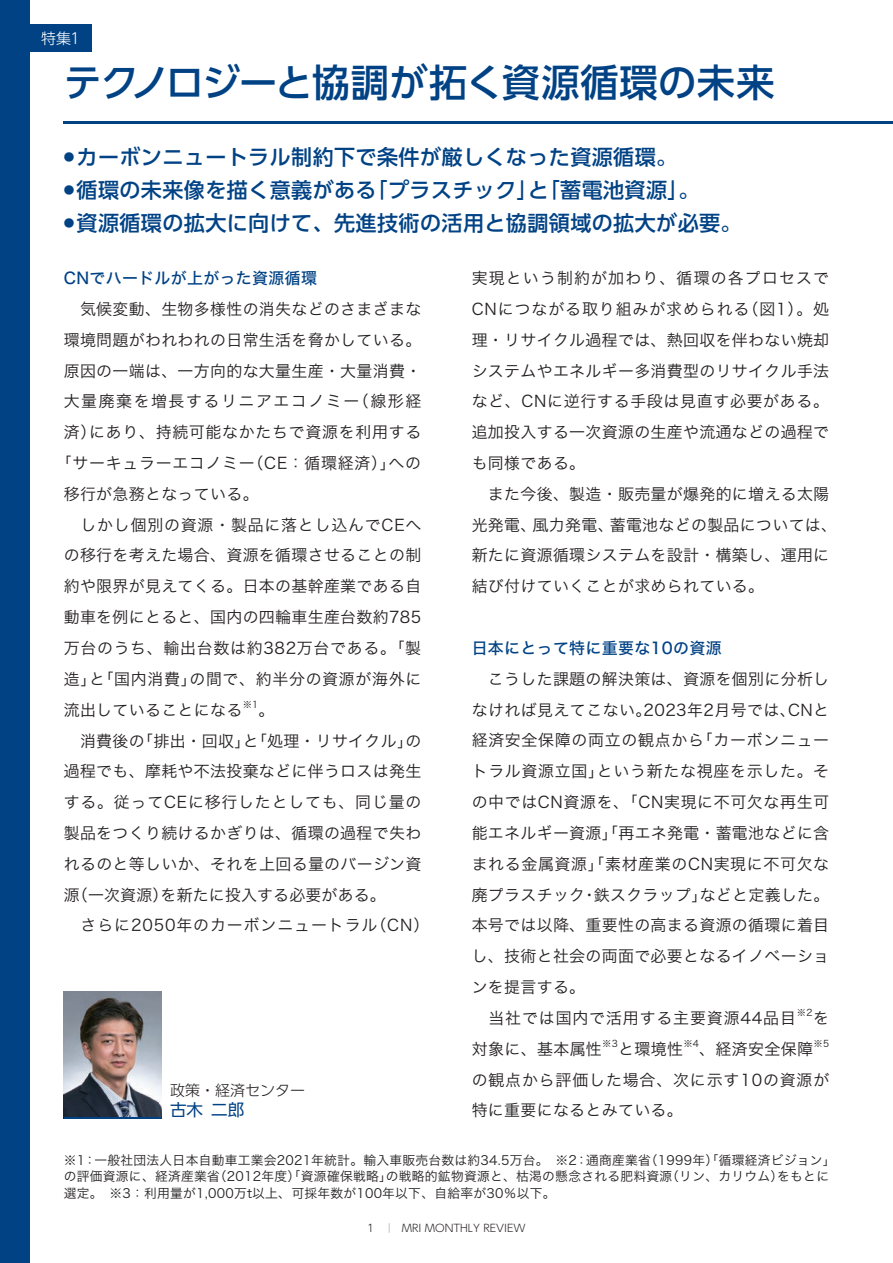
<style>
.page{position:relative;width:893px;height:1263px;background:#fff}
.page>*{position:absolute;margin:0;border:0;box-sizing:border-box;transform-origin:0 0}
.t1{font:500 38.25px "UD Shin Go Pro";letter-spacing:-.01em;color:#014285}
.t2{font:500 21px "UD Shin Go Pro";letter-spacing:.02em;color:#014285}
.t3{font:16.5px "UD Shin Go Pro";color:#014285}
.t4{font:15.9px/30.8px "Hira Kaku Std W3";letter-spacing:.02em;color:#231f20}
.t5{font:15.9px "Hira Kaku Std W3";letter-spacing:.045em;color:#231f20}
.t6{font:15.9px/30.8px "Hira Kaku Std W3";letter-spacing:.055em;color:#231f20}
.t7{font:15.9px "Hira Kaku Std W5";letter-spacing:.02em;color:#014285}
.t8{font:15.9px "Hira Kaku Std W3";letter-spacing:.04em;color:#231f20}
.t9{font:15.9px "Hira Kaku Std W3";letter-spacing:.05em;color:#231f20}
.t10{font:15.9px "Hira Kaku Std W3";letter-spacing:.095em;color:#231f20}
.t11{font:300 15px "UD Shin Go Pro";color:#231f20}
.t12{font:300 15px "UD Shin Go Pro";color:#fff}
.t13{font:12.75px/16.5px "Hira Kaku Std W3";letter-spacing:.02em;color:#231f20}
.t14{font:300 10.5px "UD Shin Go Pro";color:#231f20}
.t15{font:9.3px "Hira Kaku Std W3";color:#231f20}
.s1{font-family:"Axis Std";font-weight:200}
</style>
<div class="page">
<div style="left:0;top:0;width:30px;height:1263px;background:#014285"></div>
<hr style="left:64px;top:121px;width:829px;height:2px;background:#014285">
<div style="left:0;top:24px;width:91px;height:28px;background:#014285"></div>
<img style="left:64px;top:992px;width:98px;height:125px">
<hr style="left:64px;top:1117px;width:98px;height:1px;background:#014285">
<p class="t12" style="left:41px;top:26px;width:41px">特集1</p>
<h1 class="t1" style="left:64px;top:52px;width:712px">テクノロジーと協調が拓く資源循環の未来</h1>
<h2 class="t2" style="left:64px;top:140px;width:615px"><sup>●</sup> カーボンニュートラル制約下で条件が厳しくなった資源循環。</h2>
<h2 class="t2" style="left:64px;top:173px;width:637px"><sup>●</sup> 循環の未来像を描く意義がある「プラスチック」と「蓄電池資源」。</h2>
<h2 class="t2" style="left:64px;top:206px;width:679px"><sup>●</sup> 資源循環の拡大に向けて、先進技術の活用と協調領域の拡大が必要。</h2>
<p class="t7" style="left:64px;top:266px;width:255px">CNでハードルが上がった資源循環</p>
<p class="t4" style="left:64px;top:293px;width:359px">　気候変動、生物多様性の消失などのさまざまな</p>
<p class="t4" style="left:64px;top:324px;width:359px">環境問題がわれわれの日常生活を脅かしている。</p>
<p class="t4" style="left:64px;top:355px;width:359px">原因の一端は、一方向的な大量生産・大量消費・</p>
<p class="t10" style="left:64px;top:389px;width:359px">大量廃棄を増長するリニアエコノミー（線形経</p>
<p class="t5" style="left:64px;top:420px;width:359px">済）にあり、持続可能なかたちで資源を利用する</p>
<p class="t5" style="left:56px;top:451px;width:367px">「サーキュラーエコノミー（CE：循環経済）」への</p>
<p class="t4" style="left:64px;top:478px;width:196px">移行が急務となっている。</p>
<p class="t9" style="left:64px;top:513px;width:359px">　しかし個別の資源・製品に落とし込んでCEへ</p>
<p class="t4" style="left:64px;top:540px;width:359px">の移行を考えた場合、資源を循環させることの制</p>
<p class="t4" style="left:64px;top:571px;width:359px">約や限界が見えてくる。日本の基幹産業である自</p>
<p class="t4" style="left:64px;top:602px;width:359px">動車を例にとると、国内の四輪車生産台数約785</p>
<p class="t5" style="left:64px;top:636px;width:359px">万台のうち、輸出台数は約382万台である。「製</p>
<p class="t8" style="left:64px;top:667px;width:359px">造」と「国内消費」の間で、約半分の資源が海外に</p>
<p class="t4" style="left:64px;top:694px;width:180px">流出していることになる</p>
<p class="t15" style="left:243px;top:697px;width:17px">※1</p>
<p class="t4" style="left:64px;top:694px;width:367px;text-indent:195px">。<br>　消費後の「排出・回収」と「処理・リサイクル」の過程でも、摩耗や不法投棄などに伴うロスは発生する。従ってCEに移行したとしても、同じ量の製品をつくり続けるかぎりは、循環の過程で失われるのと等しいか、それを上回る量のバージン資源（一次資源）を新たに投入する必要がある。<br>　さらに2050年のカーボンニュートラル（CN）</p>
<p class="t11" style="left:170px;top:1078px;width:136px">政策・経済センター</p>
<p class="t3" style="left:170px;top:1097px;width:76px">古木二郎</p>
<p class="t4" style="left:472px;top:262px;width:367px">実現という制約が加わり、循環の各プロセスで<br>CNにつながる取り組みが求められる（図1）。処理・リサイクル過程では、熱回収を伴わない焼却システムやエネルギー多消費型のリサイクル手法など、CNに逆行する手段は見直す必要がある。追加投入する一次資源の生産や流通などの過程でも同様である。<br>　また今後、製造・販売量が爆発的に増える太陽光発電、風力発電、蓄電池などの製品については、新たに資源循環システムを設計・構築し、運用に結び付けていくことが求められている。</p>
<p class="t7" style="left:472px;top:636px;width:252px">日本にとって特に重要な10の資源</p>
<p class="t4" style="left:472px;top:663px;width:359px">　こうした課題の解決策は、資源を個別に分析しなければ見えてこない。2023年2月号では、CNと経済安全保障の両立の観点から「カーボンニュートラル資源立国」という新たな視座を示した。その中ではCN資源を、「CN実現に不可欠な再生可能エネルギー資源」「再エネ発電・蓄電池などに含まれる金属資源」「素材産業のCN実現に不可欠な廃プラスチック・鉄スクラップ」などと定義した。本号では以降、重要性の高まる資源の循環に着目し、技術と社会の両面で必要となるイノベーションを提言する。<br>　当社では国内で活用する主要資源44品目</p>
<p class="t15" style="left:797px;top:1006px;width:17px">※2</p>
<p class="t4" style="left:813px;top:1002px;width:17px">を</p>
<p class="t4" style="left:472px;top:1033px;width:132px">対象に、基本属性</p>
<p class="t15" style="left:602px;top:1036px;width:17px">※3</p>
<p class="t4" style="left:618px;top:1033px;width:66px">と環境性</p>
<p class="t15" style="left:683px;top:1036px;width:17px">※4</p>
<p class="t4" style="left:699px;top:1033px;width:115px">、経済安全保障</p>
<p class="t15" style="left:814px;top:1036px;width:17px">※5</p>
<p class="t6" style="left:472px;top:1064px;width:359px">の観点から評価した場合、次に示す10の資源が特に重要になるとみている。</p>
<p class="t13" style="left:64px;top:1151px;width:773px">※1：一般社団法人日本自動車工業会2021年統計。輸入車販売台数は約34.5万台。　※2：通商産業省（1999年）「循環経済ビジョン」の評価資源に、経済産業省（2012年度）「資源確保戦略」の戦略的鉱物資源と、枯渇の懸念される肥料資源（リン、カリウム）をもとに選定。　※3：利用量が1,000万t以上、可採年数が100年以下、自給率が30％以下。　</p>
<p class="t14" style="left:367px;top:1219px;width:160px">1 <span class="s1">｜</span> MRI MONTHLY REVIEW</p>
</div>
